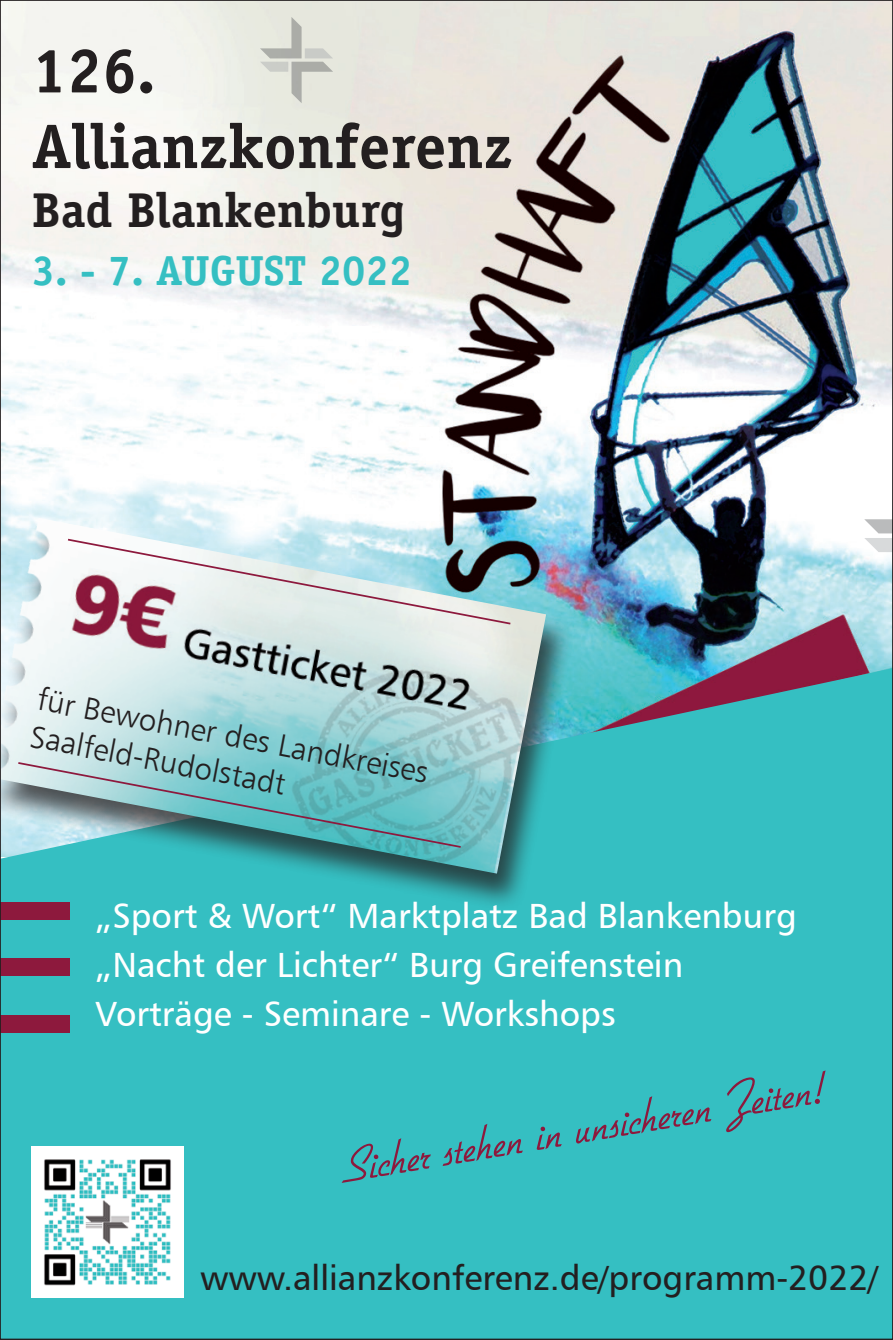
<style>
.page{position:relative;width:893px;height:1340px;background:#fff}
.page>*{position:absolute;margin:0;border:0;box-sizing:border-box;transform-origin:0 0}
.t1{font:700 63px/75.6px "Officina Serif Std";color:#231f20}
.t2{font:49px "Handschrift 21";color:#8d193d}
.t3{font:700 49px "Officina Serif Std";color:#231f20}
.t4{font:700 42px "Officina Serif Std";color:#35bfc2}
.t5{font:35px/49px "Humanist 777 BT Roman B";color:#fff}
.t6{font:35px "Humanist 777 BT Roman B";color:#231f20}
.t7{font:31.5px/38.1px "Humanist 777 BT Light B";color:#231f20}
</style>
<div class="page">
<img style="left:3px;top:3px;width:887px;height:662px">
<div style="left:3px;top:665px;width:887px;height:671px;background:#35bfc2"></div>
<svg style="left:864px;top:475px;width:26px;height:77px"></svg>
<img style="left:32px;top:1146px;width:151px;height:151px">
<div style="left:0;top:902px;width:69px;height:18px;background:#8d193d"></div>
<div style="left:0;top:958px;width:69px;height:18px;background:#8d193d"></div>
<div style="left:0;top:1015px;width:69px;height:18px;background:#8d193d"></div>
<div style="left:0;top:521px;width:573px;height:390px;background:#231f20;opacity:.75"></div>
<img style="left:3px;top:518px;width:543px;height:355px">
<svg style="left:66px;top:537px;width:446px;height:88px"></svg>
<svg style="left:16px;top:761px;width:447px;height:88px;background:#72b5b9"></svg>
<svg style="left:260px;top:17px;width:73px;height:86px;background:#d8d9d1"></svg>
<h1 class="t1" style="left:32px;top:32px;width:482px">126.<br>Allianzkonferenz</h1>
<h2 class="t3" style="left:32px;top:180px;width:375px">Bad Blankenburg</h2>
<p class="t4" style="left:32px;top:245px;width:382px">3. - 7. AUGUST 2022</p>
<p class="t7" style="left:42px;top:678px;width:399px;rotate:11deg">für Bewohner des Landkreises<br>Saalfeld-Rudolstadt</p>
<p class="t5" style="left:95px;top:890px;width:703px">„Sport &amp; Wort“ Marktplatz Bad Blankenburg „Nacht der Lichter“ Burg Greifenstein<br>Vorträge - Seminare - Workshops</p>
<h2 class="t2" style="left:338px;top:1142px;width:488px;rotate:-10deg">Sicher stehen in unsicheren Zeiten!</h2>
<p class="t6" style="left:200px;top:1255px;width:680px">www.allianzkonferenz.de/programm-2022/</p>
</div>
